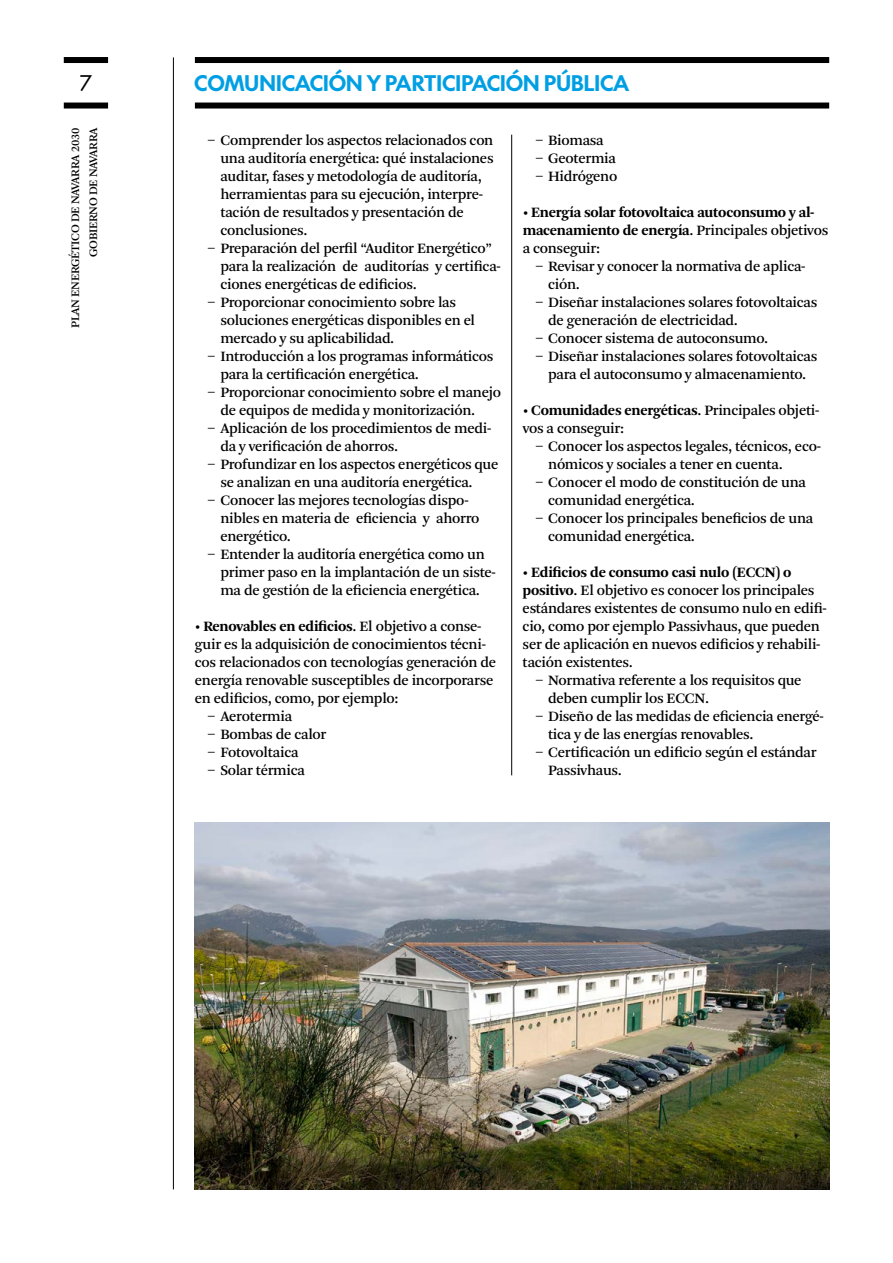
<style>
.page{position:relative;width:893px;height:1263px;background:#fff}
.page>*{position:absolute;margin:0;border:0;box-sizing:border-box;transform-origin:0 0}
.t1{font:700 21px "The Future";letter-spacing:-.02em;color:#009fe3}
.t2{font:21px "The Future";color:#000}
.t3{font:15px/18px "Arnhem";letter-spacing:-.02em;color:#000}
.t4{font:700 15px "Arnhem";letter-spacing:-.02em;color:#000}
.t5{font:12px/18px "Arnhem";letter-spacing:-.02em;color:#000;text-align:right}
.s1{font-weight:400}
.s2{font-weight:700}
</style>
<div class="page">
<div style="left:195px;top:103px;width:634px;height:6px;background:#000"></div>
<div style="left:195px;top:57px;width:634px;height:6px;background:#000"></div>
<div style="left:64px;top:57px;width:44px;height:6px;background:#000"></div>
<hr style="left:173px;top:57px;width:1px;height:1132px;background:#000">
<div style="left:64px;top:103px;width:44px;height:6px;background:#000"></div>
<hr style="left:511px;top:135px;width:1px;height:640px;background:#000">
<img style="left:195px;top:823px;width:634px;height:366px">
<h1 class="t2" style="left:80px;top:69px;width:13px">7</h1>
<p class="t5" style="left:66px;top:328px;width:202px;rotate:-90deg">PLAN ENERGÉTICO DE NAVARRA 2030<br>GOBIERNO DE NAVARRA</p>
<h1 class="t1" style="left:194px;top:68px;width:437px">COMUNICACIÓN Y PARTICIPACIÓN PÚBLICA</h1>
<p class="t3" style="left:208px;top:132px;width:287px">− Comprender los aspectos relacionados con</p>
<p class="t3" style="left:220px;top:150px;width:275px">una auditoría energética: qué instalaciones</p>
<p class="t3" style="left:220px;top:168px;width:263px">auditar, fases y metodología de auditoría,</p>
<p class="t3" style="left:220px;top:186px;width:264px">herramientas para su ejecución, interpre-</p>
<p class="t3" style="left:220px;top:204px;width:245px">tación de resultados y presentación de</p>
<p class="t3" style="left:220px;top:222px;width:89px">conclusiones.</p>
<p class="t3" style="left:208px;top:240px;width:286px">− Preparación del perfil “Auditor Energético”</p>
<p class="t3" style="left:220px;top:258px;width:282px">para la realización de auditorías y certifica-</p>
<p class="t3" style="left:220px;top:276px;width:198px">ciones energéticas de edificios.</p>
<p class="t3" style="left:208px;top:294px;width:250px">− Proporcionar conocimiento sobre las</p>
<p class="t3" style="left:220px;top:312px;width:256px">soluciones energéticas disponibles en el</p>
<p class="t3" style="left:220px;top:330px;width:175px">mercado y su aplicabilidad.</p>
<p class="t3" style="left:208px;top:348px;width:287px">− Introducción a los programas informáticos</p>
<p class="t3" style="left:220px;top:366px;width:200px">para la certificación energética.</p>
<p class="t3" style="left:208px;top:384px;width:295px">− Proporcionar conocimiento sobre el manejo</p>
<p class="t3" style="left:220px;top:402px;width:256px">de equipos de medida y monitorización.</p>
<p class="t3" style="left:208px;top:420px;width:285px">− Aplicación de los procedimientos de medi-</p>
<p class="t3" style="left:220px;top:438px;width:179px">da y verificación de ahorros.</p>
<p class="t3" style="left:208px;top:456px;width:292px">− Profundizar en los aspectos energéticos que</p>
<p class="t3" style="left:220px;top:474px;width:254px">se analizan en una auditoría energética.</p>
<p class="t3" style="left:208px;top:492px;width:262px">− Conocer las mejores tecnologías dispo-</p>
<p class="t3" style="left:220px;top:510px;width:261px">nibles en materia de eficiencia y ahorro</p>
<p class="t3" style="left:220px;top:528px;width:72px">energético.</p>
<p class="t3" style="left:208px;top:546px;width:279px">− Entender la auditoría energética como un</p>
<p class="t3" style="left:220px;top:564px;width:277px">primer paso en la implantación de un siste-</p>
<p class="t3" style="left:220px;top:582px;width:261px">ma de gestión de la eficiencia energética.</p>
<p class="t4" style="left:195px;top:617px;width:288px"><span class="s1">•</span> Renovables en edificios<span class="s1">. El objetivo a conse-</span></p>
<p class="t3" style="left:195px;top:636px;width:293px">guir es la adquisición de conocimientos técni-</p>
<p class="t3" style="left:195px;top:654px;width:303px">cos relacionados con tecnologías generación de</p>
<p class="t3" style="left:195px;top:672px;width:300px">energía renovable susceptibles de incorporarse</p>
<p class="t3" style="left:195px;top:690px;width:205px">en edificios, como, por ejemplo:</p>
<p class="t3" style="left:208px;top:708px;width:86px">− Aerotermia</p>
<p class="t3" style="left:208px;top:726px;width:120px">− Bombas de calor</p>
<p class="t3" style="left:208px;top:744px;width:92px">− Fotovoltaica</p>
<p class="t3" style="left:208px;top:762px;width:99px">− Solar térmica</p>
<p class="t3" style="left:535px;top:132px;width:83px">− Biomasa<br>− Geotermia − Hidrógeno</p>
<p class="t4" style="left:523px;top:203px;width:293px"><span class="s1">•</span> Energía solar fotovoltaica autoconsumo y al-</p>
<p class="t4" style="left:523px;top:221px;width:307px">macenamiento de energía<span class="s1">. Principales objetivos</span></p>
<p class="t3" style="left:523px;top:240px;width:79px">a conseguir:</p>
<p class="t3" style="left:535px;top:258px;width:272px">− Revisar y conocer la normativa de aplica-</p>
<p class="t3" style="left:548px;top:276px;width:33px">ción.</p>
<p class="t3" style="left:535px;top:294px;width:283px">− Diseñar instalaciones solares fotovoltaicas</p>
<p class="t3" style="left:548px;top:312px;width:191px">de generación de electricidad.</p>
<p class="t3" style="left:535px;top:330px;width:234px">− Conocer sistema de autoconsumo.</p>
<p class="t3" style="left:535px;top:348px;width:283px">− Diseñar instalaciones solares fotovoltaicas</p>
<p class="t3" style="left:548px;top:366px;width:260px">para el autoconsumo y almacenamiento.</p>
<p class="t3" style="left:523px;top:402px;width:298px">• <span class="s2">Comunidades energéticas</span>. Principales objeti&shy;vos a conseguir:</p>
<p class="t3" style="left:535px;top:438px;width:287px">− Conocer los aspectos legales, técnicos, eco-</p>
<p class="t3" style="left:548px;top:456px;width:236px">nómicos y sociales a tener en cuenta.</p>
<p class="t3" style="left:535px;top:474px;width:272px">− Conocer el modo de constitución de una</p>
<p class="t3" style="left:548px;top:492px;width:148px">comunidad energética.</p>
<p class="t3" style="left:535px;top:510px;width:279px">− Conocer los principales beneficios de una</p>
<p class="t3" style="left:548px;top:528px;width:148px">comunidad energética.</p>
<p class="t4" style="left:523px;top:563px;width:270px"><span class="s1">•</span> Edificios de consumo casi nulo (ECCN) o</p>
<p class="t3" style="left:523px;top:582px;width:293px"><span class="s2">positivo</span>. El objetivo es conocer los principales</p>
<p class="t3" style="left:523px;top:600px;width:306px">estándares existentes de consumo nulo en edifi-</p>
<p class="t3" style="left:523px;top:618px;width:299px">cio, como por ejemplo Passivhaus, que pueden</p>
<p class="t3" style="left:523px;top:636px;width:299px">ser de aplicación en nuevos edificios y rehabili-</p>
<p class="t3" style="left:523px;top:654px;width:112px">tación existentes.</p>
<p class="t3" style="left:535px;top:672px;width:268px">− Normativa referente a los requisitos que</p>
<p class="t3" style="left:548px;top:690px;width:162px">deben cumplir los ECCN.</p>
<p class="t3" style="left:535px;top:708px;width:290px">− Diseño de las medidas de eficiencia energé-</p>
<p class="t3" style="left:548px;top:726px;width:207px">tica y de las energías renovables.</p>
<p class="t3" style="left:535px;top:744px;width:283px">− Certificación un edificio según el estándar</p>
<p class="t3" style="left:548px;top:762px;width:75px">Passivhaus.</p>
</div>
